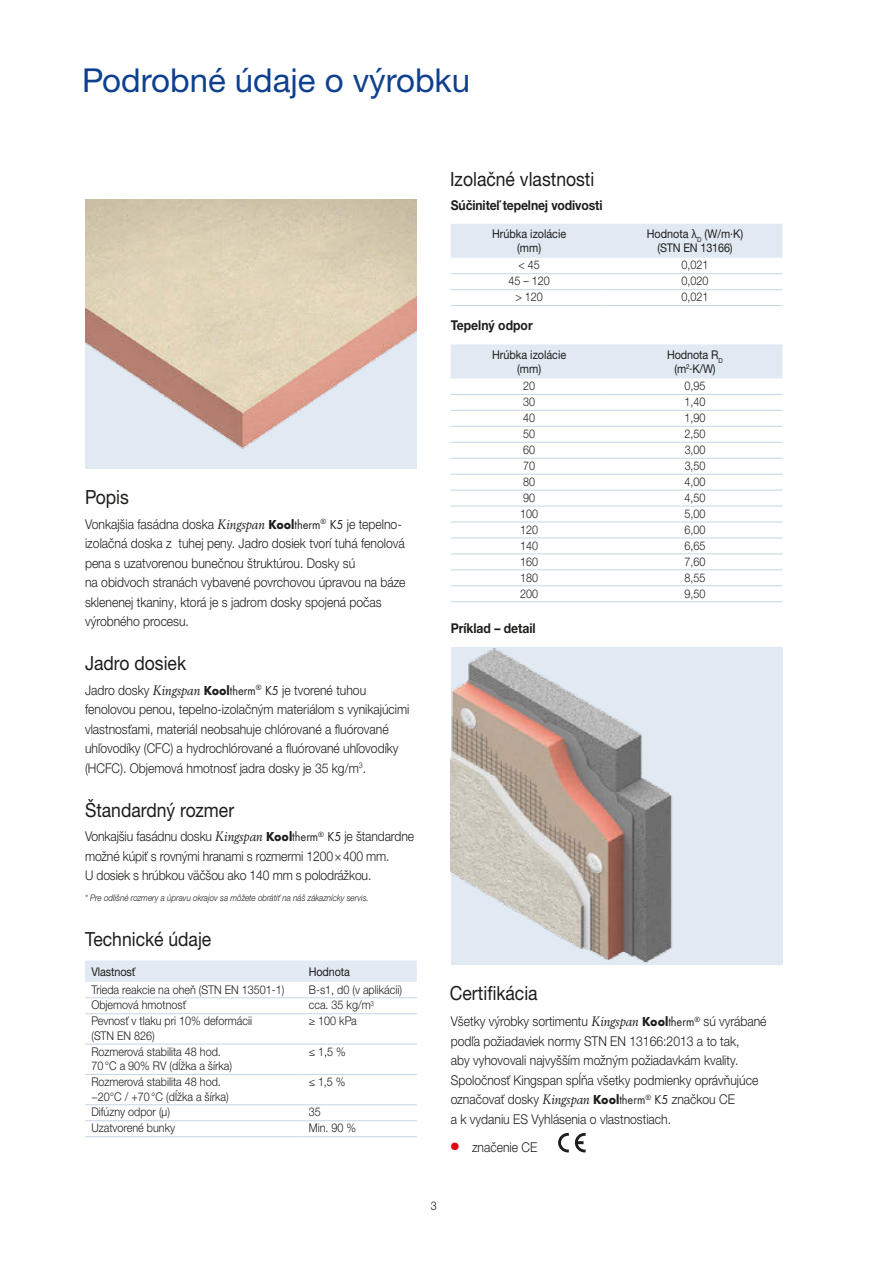
<style>
.page{position:relative;width:893px;height:1263px;background:#fff}
.page>*{position:absolute;margin:0;border:0;box-sizing:border-box;transform-origin:0 0}
.t1{font:33px "Helvetica Neue LTW1 G";color:#0f408e}
.t2{font:19.5px "Helvetica Neue LTW1 G";color:#1d1d1b;scale:.9 1}
.t3{font:300 13.5px/19.5px "Helvetica Neue LTW1 G";color:#1d1d1b;scale:.9 1}
.t4{font:700 13.5px "Helvetica Neue LTW1 G";letter-spacing:-.01em;color:#1d1d1b;scale:.9 1}
.t5{font:300 12px/14.4px "Helvetica Neue LTW1 G";color:#1d1d1b;scale:.9 1}
.t6{font:12px/14.4px "Helvetica Neue LTW1 G";color:#1d1d1b;text-align:center;scale:.9 1}
.t7{font:italic 300 9px "Helvetica Neue LTW1 G";color:#1d1d1b;scale:.9 1}
.s1{font-family:"Berling LT Std";font-weight:400;font-style:italic}
.s2{font-family:"Futura PT";font-weight:700}
.s3{font-family:"Futura PT";font-weight:400}
.s4{color:#e30613}
</style>
<div class="page">
<img style="left:85px;top:200px;width:332px;height:269px">
<div style="left:451px;top:224px;width:331px;height:34px;background:#e1e9f3"></div>
<hr style="left:451px;top:273px;width:154px;height:1px;background:#c5d5e6">
<hr style="left:605px;top:273px;width:177px;height:1px;background:#c5d5e6">
<hr style="left:451px;top:289px;width:154px;height:1px;background:#c5d5e6">
<hr style="left:605px;top:289px;width:177px;height:1px;background:#c5d5e6">
<hr style="left:451px;top:305px;width:154px;height:1px;background:#c5d5e6">
<hr style="left:605px;top:305px;width:177px;height:1px;background:#c5d5e6">
<div style="left:85px;top:960px;width:332px;height:22px;background:#e1e9f3"></div>
<hr style="left:85px;top:997px;width:217px;height:1px;background:#c5d5e6">
<hr style="left:302px;top:997px;width:115px;height:1px;background:#c5d5e6">
<hr style="left:85px;top:1013px;width:217px;height:1px;background:#c5d5e6">
<hr style="left:302px;top:1013px;width:115px;height:1px;background:#c5d5e6">
<hr style="left:85px;top:1044px;width:217px;height:1px;background:#c5d5e6">
<hr style="left:302px;top:1044px;width:115px;height:1px;background:#c5d5e6">
<hr style="left:85px;top:1074px;width:217px;height:1px;background:#c5d5e6">
<hr style="left:302px;top:1074px;width:115px;height:1px;background:#c5d5e6">
<hr style="left:85px;top:1104px;width:217px;height:1px;background:#c5d5e6">
<hr style="left:302px;top:1104px;width:115px;height:1px;background:#c5d5e6">
<hr style="left:85px;top:1120px;width:217px;height:1px;background:#c5d5e6">
<hr style="left:302px;top:1120px;width:115px;height:1px;background:#c5d5e6">
<hr style="left:85px;top:1136px;width:217px;height:1px;background:#c5d5e6">
<hr style="left:302px;top:1136px;width:115px;height:1px;background:#c5d5e6">
<div style="left:451px;top:344px;width:331px;height:34px;background:#e1e9f3"></div>
<hr style="left:451px;top:394px;width:154px;height:1px;background:#c5d5e6">
<hr style="left:605px;top:394px;width:177px;height:1px;background:#c5d5e6">
<hr style="left:451px;top:410px;width:154px;height:1px;background:#c5d5e6">
<hr style="left:605px;top:410px;width:177px;height:1px;background:#c5d5e6">
<hr style="left:451px;top:426px;width:154px;height:1px;background:#c5d5e6">
<hr style="left:605px;top:426px;width:177px;height:1px;background:#c5d5e6">
<hr style="left:451px;top:442px;width:154px;height:1px;background:#c5d5e6">
<hr style="left:605px;top:442px;width:177px;height:1px;background:#c5d5e6">
<hr style="left:451px;top:458px;width:154px;height:1px;background:#c5d5e6">
<hr style="left:605px;top:458px;width:177px;height:1px;background:#c5d5e6">
<hr style="left:451px;top:474px;width:154px;height:1px;background:#c5d5e6">
<hr style="left:605px;top:474px;width:177px;height:1px;background:#c5d5e6">
<hr style="left:451px;top:490px;width:154px;height:1px;background:#c5d5e6">
<hr style="left:605px;top:490px;width:177px;height:1px;background:#c5d5e6">
<hr style="left:451px;top:506px;width:154px;height:1px;background:#c5d5e6">
<hr style="left:605px;top:506px;width:177px;height:1px;background:#c5d5e6">
<hr style="left:451px;top:522px;width:154px;height:1px;background:#c5d5e6">
<hr style="left:605px;top:522px;width:177px;height:1px;background:#c5d5e6">
<hr style="left:451px;top:538px;width:154px;height:1px;background:#c5d5e6">
<hr style="left:605px;top:538px;width:177px;height:1px;background:#c5d5e6">
<hr style="left:451px;top:553px;width:154px;height:1px;background:#c5d5e6">
<hr style="left:605px;top:553px;width:177px;height:1px;background:#c5d5e6">
<hr style="left:451px;top:569px;width:154px;height:1px;background:#c5d5e6">
<hr style="left:605px;top:569px;width:177px;height:1px;background:#c5d5e6">
<hr style="left:451px;top:585px;width:154px;height:1px;background:#c5d5e6">
<hr style="left:605px;top:585px;width:177px;height:1px;background:#c5d5e6">
<hr style="left:451px;top:601px;width:154px;height:1px;background:#c5d5e6">
<hr style="left:605px;top:601px;width:177px;height:1px;background:#c5d5e6">
<div style="left:451px;top:647px;width:331px;height:317px;background:#e1e9f3"></div>
<img style="left:451px;top:648px;width:221px;height:316px">
<svg style="left:558px;top:1133px;width:11px;height:19px"></svg>
<svg style="left:575px;top:1133px;width:11px;height:19px"></svg>
<h1 class="t1" style="left:82px;top:59px;width:389px">Podrobné údaje o výrobku</h1>
<h2 class="t2" style="left:450px;top:167px;width:162px">Izolačné vlastnosti</h2>
<h2 class="t2" style="left:85px;top:485px;width:50px">Popis</h2>
<p class="t3" style="left:85px;top:514px;width:358px">Vonkajšia fasádna doska <span class="s1">Kingspan</span> <span class="s2">Kool</span><span class="s3">therm</span><sup>®</sup> <span class="s3">K5</span> je tepelno&shy;izolačná doska z tuhej peny. Jadro dosiek tvorí tuhá fenolová pena s uzatvorenou bunečnou štruktúrou. Dosky sú<br>na obidvoch stranách vybavené povrchovou úpravou na báze sklenenej tkaniny, ktorá je s jadrom dosky spojená počas výrobného procesu.</p>
<h2 class="t2" style="left:85px;top:651px;width:114px">Jadro dosiek</h2>
<p class="t3" style="left:85px;top:680px;width:362px">Jadro dosky <span class="s1">Kingspan</span> <span class="s2">Kool</span><span class="s3">therm</span><sup>®</sup> <span class="s3">K5</span> je tvorené tuhou fenolovou penou, tepelno-izolačným materiálom s vynikajúcimi vlastnosťami, materiál neobsahuje chlórované a fluórované uhľovodíky (CFC) a hydrochlórované a fluórované uhľovodíky (HCFC). Objemová hmotnosť jadra dosky je 35 kg/m<sup>3</sup>.</p>
<h2 class="t2" style="left:85px;top:797px;width:167px">Štandardný rozmer</h2>
<p class="t3" style="left:85px;top:827px;width:367px">Vonkajšiu fasádnu dosku <span class="s1">Kingspan</span> <span class="s2">Kool</span><span class="s3">therm</span><sup>®</sup> <span class="s3">K5</span> je štandardne možné kúpiť s rovnými hranami s rozmermi 1200×400 mm.<br>U dosiek s hrúbkou väčšou ako 140 mm s polodrážkou.</p>
<p class="t7" style="left:85px;top:892px;width:317px">* Pre odlišné rozmery a úpravu okrajov sa môžete obrátiť na náš zákaznícky servis.</p>
<h2 class="t2" style="left:85px;top:927px;width:142px">Technické údaje</h2>
<p class="t6" style="left:91px;top:964px;width:50px">Vlastnosť</p>
<p class="t6" style="left:309px;top:964px;width:47px">Hodnota</p>
<p class="t5" style="left:91px;top:982px;width:216px">Trieda reakcie na oheň (STN EN 13501-1)</p>
<p class="t5" style="left:309px;top:982px;width:105px">B-s1, d0 (v aplikácii)</p>
<p class="t5" style="left:91px;top:998px;width:107px">Objemová hmotnosť</p>
<p class="t5" style="left:309px;top:998px;width:74px">cca. 35 kg/m<sup>3</sup></p>
<p class="t5" style="left:91px;top:1014px;width:180px">Pevnosť v tlaku pri 10% deformácii (STN EN 826)</p>
<p class="t5" style="left:309px;top:1014px;width:55px">≥ 100 kPa</p>
<p class="t5" style="left:91px;top:1044px;width:158px">Rozmerová stabilita 48 hod.<br>70°C a 90% RV (dĺžka a šírka)</p>
<p class="t5" style="left:309px;top:1044px;width:43px">≤ 1,5 %</p>
<p class="t5" style="left:91px;top:1074px;width:154px">Rozmerová stabilita 48 hod. −20°C / +70°C (dĺžka a šírka)</p>
<p class="t5" style="left:309px;top:1074px;width:42px">≤ 1,5 %</p>
<p class="t5" style="left:91px;top:1105px;width:89px">Difúzny odpor (μ)</p>
<p class="t5" style="left:309px;top:1105px;width:15px">35</p>
<p class="t5" style="left:91px;top:1121px;width:94px">Uzatvorené bunky</p>
<p class="t5" style="left:309px;top:1121px;width:54px">Min. 90 %</p>
<p class="t4" style="left:451px;top:196px;width:170px">Súčiniteľ tepelnej vodivosti</p>
<p class="t6" style="left:492px;top:226px;width:84px">Hrúbka izolácie (mm)</p>
<p class="t6" style="left:647px;top:226px;width:109px">Hodnota λ<sub>D</sub> (W/m∙K) (STN EN 13166)</p>
<p class="t5" style="left:518px;top:258px;width:25px">&lt; 45</p>
<p class="t5" style="left:681px;top:258px;width:32px">0,021</p>
<p class="t5" style="left:508px;top:274px;width:48px">45 – 120</p>
<p class="t5" style="left:681px;top:274px;width:32px">0,020</p>
<p class="t5" style="left:515px;top:290px;width:32px">&gt; 120</p>
<p class="t5" style="left:681px;top:290px;width:32px">0,021</p>
<p class="t4" style="left:451px;top:317px;width:93px">Tepelný odpor</p>
<p class="t6" style="left:492px;top:347px;width:84px">Hrúbka izolácie (mm)</p>
<p class="t6" style="left:667px;top:347px;width:63px">Hodnota R<sub>D </sub>(m<sup>2</sup>∙K/W)</p>
<p class="t5" style="left:523px;top:379px;width:15px">20</p>
<p class="t5" style="left:684px;top:379px;width:25px">0,95</p>
<p class="t5" style="left:523px;top:395px;width:15px">30</p>
<p class="t5" style="left:684px;top:395px;width:25px">1,40</p>
<p class="t5" style="left:523px;top:411px;width:15px">40</p>
<p class="t5" style="left:684px;top:411px;width:25px">1,90</p>
<p class="t5" style="left:523px;top:426px;width:15px">50</p>
<p class="t5" style="left:684px;top:426px;width:25px">2,50</p>
<p class="t5" style="left:523px;top:442px;width:15px">60</p>
<p class="t5" style="left:685px;top:442px;width:24px">3,00</p>
<p class="t5" style="left:523px;top:458px;width:15px">70</p>
<p class="t5" style="left:685px;top:458px;width:24px">3,50</p>
<p class="t5" style="left:523px;top:474px;width:15px">80</p>
<p class="t5" style="left:684px;top:474px;width:25px">4,00</p>
<p class="t5" style="left:523px;top:490px;width:15px">90</p>
<p class="t5" style="left:684px;top:490px;width:25px">4,50</p>
<p class="t5" style="left:520px;top:506px;width:22px">100</p>
<p class="t5" style="left:684px;top:506px;width:25px">5,00</p>
<p class="t5" style="left:520px;top:522px;width:22px">120</p>
<p class="t5" style="left:684px;top:522px;width:25px">6,00</p>
<p class="t5" style="left:520px;top:538px;width:22px">140</p>
<p class="t5" style="left:684px;top:538px;width:25px">6,65</p>
<p class="t5" style="left:520px;top:554px;width:22px">160</p>
<p class="t5" style="left:684px;top:554px;width:25px">7,60</p>
<p class="t5" style="left:520px;top:570px;width:22px">180</p>
<p class="t5" style="left:684px;top:570px;width:25px">8,55</p>
<p class="t5" style="left:520px;top:586px;width:22px">200</p>
<p class="t5" style="left:684px;top:586px;width:25px">9,50</p>
<p class="t4" style="left:451px;top:620px;width:96px">Príklad – detail</p>
<h2 class="t2" style="left:450px;top:980px;width:99px">Certifikácia</h2>
<p class="t3" style="left:451px;top:1011px;width:352px">Všetky výrobky sortimentu <span class="s1">Kingspan</span> <span class="s2">Kool</span><span class="s3">therm</span><sup>®</sup> sú vyrábané podľa požiadaviek normy STN EN 13166:2013 a to tak,<br>aby vyhovovali najvyšším možným požiadavkám kvality.<br>Spoločnosť Kingspan spĺňa všetky podmienky oprávňujúce označovať dosky <span class="s1">Kingspan</span> <span class="s2">Kool</span><span class="s3">therm</span><sup>®</sup> <span class="s3">K5</span> značkou CE<br>a k vydaniu ES Vyhlásenia o vlastnostiach.</p>
<p class="t3" style="left:451px;top:1137px;width:98px"><span class="s4">●</span> značenie CE</p>
<p class="t5" style="left:431px;top:1198px;width:8px">3</p>
</div>
